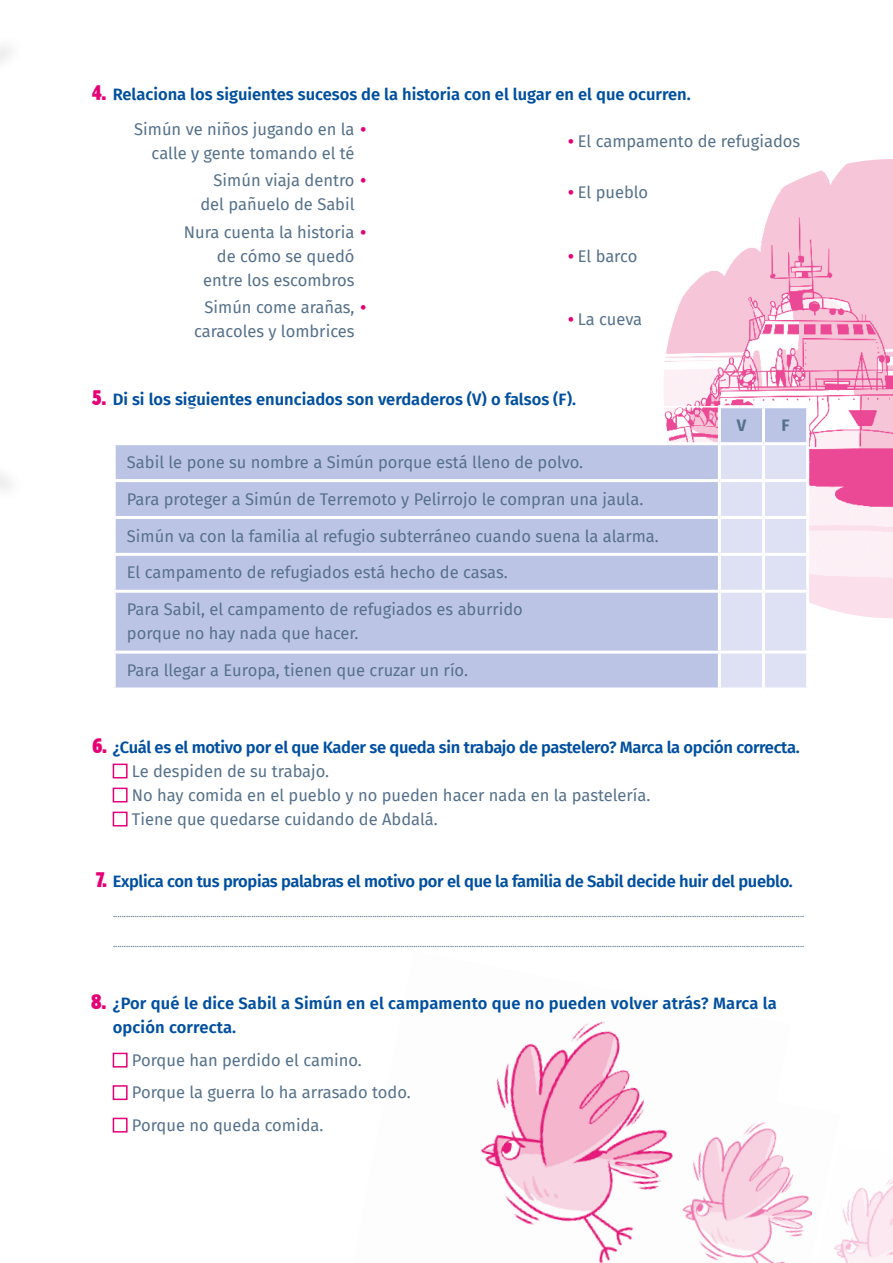
<style>
.page{position:relative;width:893px;height:1263px;background:#fff}
.page>*{position:absolute;margin:0;border:0;box-sizing:border-box;transform-origin:0 0}
.Text_activitats{font:16.5px/24px "Fira Sans";color:#56718b}
.Text_graella{font:16.5px/24px "Fira Sans";color:#56718b}
.t1{font:600 16.5px "Fira Sans";letter-spacing:-.01em;color:#004f9f}
.t2{font:600 16.5px/24px "Fira Sans";letter-spacing:.01em;color:#004f9f}
.Text_graella-2{font:700 16.5px "Fira Sans";color:#56718b}
.Text_activitats-2{font:9px "Fira Sans";color:#56718b}
.s1{font-family:"Block Berthold";font-weight:400;font-stretch:condensed;font-size:21px;color:#e60076}
.s2{font-weight:700;color:#e60076}
</style>
<div class="page">
<img style="left:0;top:474px;width:1px;height:15px">
<img style="left:664px;top:159px;width:229px;height:459px">
<img style="left:481px;top:1021px;width:177px;height:242px">
<img style="left:658px;top:1122px;width:155px;height:141px">
<img style="left:834px;top:1178px;width:59px;height:85px">
<svg style="left:116px;top:407px;width:690px;height:280px;background:#c4cae7"></svg>
<div style="left:721px;top:445px;width:85px;height:242px;background:#dee1f3"></div>
<hr style="left:113px;top:406px;width:605px;height:1px;background:#fff">
<hr style="left:762px;top:408px;width:3px;height:34px;background:#fff">
<hr style="left:762px;top:445px;width:3px;height:34px;background:#fff">
<hr style="left:113px;top:479px;width:606px;height:3px;background:#fff">
<hr style="left:719px;top:479px;width:44px;height:3px;background:#fff">
<hr style="left:763px;top:479px;width:46px;height:3px;background:#fff">
<hr style="left:762px;top:482px;width:3px;height:34px;background:#fff">
<hr style="left:113px;top:516px;width:606px;height:3px;background:#fff">
<hr style="left:719px;top:516px;width:44px;height:3px;background:#fff">
<hr style="left:763px;top:516px;width:46px;height:3px;background:#fff">
<hr style="left:762px;top:519px;width:3px;height:34px;background:#fff">
<hr style="left:113px;top:553px;width:606px;height:3px;background:#fff">
<hr style="left:719px;top:553px;width:44px;height:3px;background:#fff">
<hr style="left:763px;top:553px;width:46px;height:3px;background:#fff">
<hr style="left:762px;top:556px;width:3px;height:34px;background:#fff">
<hr style="left:113px;top:590px;width:606px;height:3px;background:#fff">
<hr style="left:719px;top:590px;width:44px;height:3px;background:#fff">
<hr style="left:763px;top:590px;width:46px;height:3px;background:#fff">
<hr style="left:762px;top:593px;width:3px;height:58px;background:#fff">
<hr style="left:113px;top:651px;width:606px;height:3px;background:#fff">
<hr style="left:719px;top:651px;width:44px;height:3px;background:#fff">
<hr style="left:763px;top:651px;width:46px;height:3px;background:#fff">
<hr style="left:762px;top:654px;width:3px;height:33px;background:#fff">
<hr style="left:113px;top:442px;width:606px;height:3px;background:#fff">
<hr style="left:718px;top:445px;width:3px;height:34px;background:#fff">
<hr style="left:806px;top:445px;width:3px;height:34px;background:#fff">
<hr style="left:718px;top:482px;width:3px;height:34px;background:#fff">
<hr style="left:806px;top:482px;width:3px;height:34px;background:#fff">
<hr style="left:718px;top:519px;width:3px;height:34px;background:#fff">
<hr style="left:806px;top:519px;width:3px;height:34px;background:#fff">
<hr style="left:718px;top:556px;width:3px;height:34px;background:#fff">
<hr style="left:806px;top:556px;width:3px;height:34px;background:#fff">
<hr style="left:718px;top:593px;width:3px;height:58px;background:#fff">
<hr style="left:806px;top:593px;width:3px;height:58px;background:#fff">
<hr style="left:718px;top:654px;width:3px;height:33px;background:#fff">
<hr style="left:718px;top:405px;width:45px;height:3px;background:#fff">
<hr style="left:718px;top:408px;width:3px;height:34px;background:#fff">
<hr style="left:763px;top:405px;width:46px;height:3px;background:#fff">
<hr style="left:806px;top:408px;width:3px;height:34px;background:#fff">
<hr style="left:719px;top:442px;width:44px;height:3px;background:#fff">
<hr style="left:763px;top:442px;width:46px;height:3px;background:#fff">
<div style="left:113px;top:764px;width:15px;height:14px;border:2px solid #e60076"></div>
<div style="left:113px;top:788px;width:15px;height:14px;border:2px solid #e60076"></div>
<div style="left:113px;top:812px;width:15px;height:14px;border:2px solid #e60076"></div>
<div style="left:113px;top:1053px;width:15px;height:14px;border:2px solid #e60076"></div>
<div style="left:113px;top:1085px;width:15px;height:15px;border:2px solid #e60076"></div>
<div style="left:113px;top:1118px;width:15px;height:14px;border:2px solid #e60076"></div>
<p class="t1" style="left:92px;top:81px;width:600px"><span class="s1">4.</span> Relaciona los siguientes sucesos de la historia con el lugar en el que ocurren.</p>
<p class="Text_activitats" style="left:134px;top:116px;width:234px;text-align:center">Simún ve niños jugando en la <span class="s2">• </span>calle y gente tomando el té</p>
<p class="Text_activitats" style="left:568px;top:128px;width:234px"><span class="s2">•</span> El campamento de refugiados</p>
<p class="Text_activitats" style="left:200px;top:168px;width:167px;text-indent:13px">Simún viaja dentro <span class="s2">• </span>del pañuelo de Sabil</p>
<p class="Text_activitats" style="left:184px;top:219px;width:184px">Nura cuenta la historia <span class="s2">•</span></p>
<p class="Text_activitats" style="left:217px;top:243px;width:139px">de cómo se quedó</p>
<p class="Text_activitats" style="left:203px;top:267px;width:153px">entre los escombros</p>
<p class="Text_activitats" style="left:194px;top:295px;width:174px;text-indent:11px">Simún come arañas, <span class="s2">• </span>caracoles y lombrices</p>
<p class="Text_activitats" style="left:568px;top:180px;width:82px"><span class="s2">•</span> El pueblo</p>
<p class="Text_activitats" style="left:568px;top:243px;width:71px"><span class="s2">•</span> El barco</p>
<p class="Text_activitats" style="left:568px;top:307px;width:76px"><span class="s2">•</span> La cueva</p>
<p class="t1" style="left:92px;top:386px;width:485px"><span class="s1">5.</span> Di si los siguientes enunciados son verdaderos (V) o falsos (F).</p>
<p class="Text_graella" style="left:127px;top:450px;width:458px">Sabil le pone su nombre a Simún porque está lleno de polvo.</p>
<p class="Text_graella" style="left:127px;top:486px;width:518px">Para proteger a Simún de Terremoto y Pelirrojo le compran una jaula.</p>
<p class="Text_graella" style="left:127px;top:523px;width:533px">Simún va con la familia al refugio subterráneo cuando suena la alarma.</p>
<p class="Text_graella" style="left:127px;top:560px;width:382px">El campamento de refugiados está hecho de casas.</p>
<p class="Text_graella" style="left:127px;top:597px;width:397px">Para Sabil, el campamento de refugiados es aburrido porque no hay nada que hacer.</p>
<p class="Text_graella" style="left:127px;top:658px;width:343px">Para llegar a Europa, tienen que cruzar un río.</p>
<p class="Text_graella-2" style="left:737px;top:411px;width:11px">V</p>
<p class="Text_graella-2" style="left:782px;top:411px;width:10px">F</p>
<p class="t1" style="left:92px;top:733px;width:709px"><span class="s1">6.</span> ¿Cuál es el motivo por el que Kader se queda sin trabajo de pastelero? Marca la opción correcta.</p>
<p class="Text_activitats" style="left:132px;top:759px;width:199px">Le despiden de su trabajo.</p>
<p class="Text_activitats" style="left:132px;top:783px;width:520px">No hay comida en el pueblo y no pueden hacer nada en la pastelería.</p>
<p class="Text_activitats" style="left:132px;top:807px;width:307px">Tiene que quedarse cuidando de Abdalá.</p>
<p class="t1" style="left:96px;top:868px;width:699px"><span class="s1">7.</span> Explica con tus propias palabras el motivo por el que la familia de Sabil decide huir del pueblo.</p>
<p class="Text_activitats-2" style="left:113px;top:907px;width:693px">................................................................................................................................................................................................................................................................................................................................</p>
<p class="Text_activitats-2" style="left:113px;top:937px;width:693px">................................................................................................................................................................................................................................................................................................................................</p>
<p class="t2" style="left:113px;top:990px;width:666px;text-indent:-22px"><span class="s1">8.</span> ¿Por qué le dice Sabil a Simún en el campamento que no pueden volver atrás? Marca la opción correcta.</p>
<p class="Text_activitats" style="left:132px;top:1048px;width:231px">Porque han perdido el camino.</p>
<p class="Text_activitats" style="left:132px;top:1080px;width:280px">Porque la guerra lo ha arrasado todo.</p>
<p class="Text_activitats" style="left:132px;top:1113px;width:193px">Porque no queda comida.</p>
</div>
